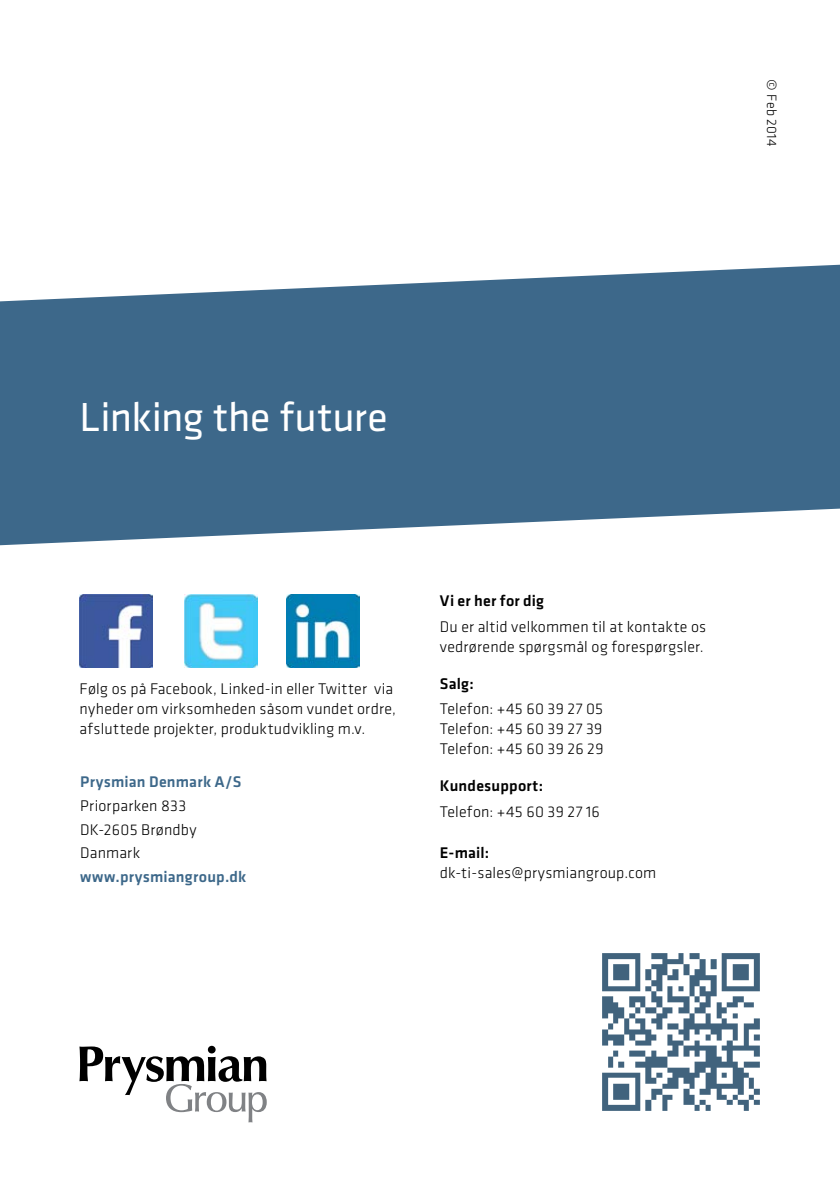
<style>
.page{position:relative;width:840px;height:1191px;background:#fff}
.page>*{position:absolute;margin:0;border:0;box-sizing:border-box;transform-origin:0 0}
.t1{font:42px "Klavika";letter-spacing:-.005em;color:#fff}
.t2{font:300 16px/20px "Klavika";letter-spacing:.01em;color:#000}
.t3{font:500 16px "Klavika";letter-spacing:.015em;color:#3d688a}
.t4{font:500 16px "Klavika";letter-spacing:.015em;color:#000}
.t5{font:300 14px "Klavika";letter-spacing:.03em;color:#000}
</style>
<div class="page">
<svg style="left:0;top:265px;width:839px;height:280px;fill:#3d688a"></svg>
<svg style="left:79px;top:1045px;width:187px;height:77px"></svg>
<img style="left:286px;top:594px;width:74px;height:73px">
<img style="left:184px;top:594px;width:74px;height:73px">
<img style="left:79px;top:594px;width:74px;height:73px">
<img style="left:602px;top:953px;width:158px;height:158px">
<p class="t5" style="left:779px;top:79px;width:69px;rotate:90deg">© Feb 2014</p>
<h1 class="t1" style="left:79px;top:390px;width:309px">Linking the future</h1>
<p class="t2" style="left:79px;top:678px;width:318px">Følg os på Facebook, Linked-in eller Twitter via nyheder om virksomheden såsom vundet ordre, afsluttede projekter, produktudvikling m.v.</p>
<p class="t3" style="left:80px;top:771px;width:163px">Prysmian Denmark A/S</p>
<p class="t2" style="left:80px;top:793px;width:118px;line-height:23.6px">Priorparken 833<br>DK-2605 Brøndby<br>Danmark</p>
<p class="t3" style="left:80px;top:866px;width:168px">www.prysmiangroup.dk</p>
<p class="t4" style="left:439px;top:590px;width:106px">Vi er her for dig</p>
<p class="t2" style="left:439px;top:616px;width:268px">Du er altid velkommen til at kontakte os vedrørende spørgsmål og forespørgsler.</p>
<p class="t4" style="left:439px;top:672px;width:36px">Salg:</p>
<p class="t2" style="left:439px;top:699px;width:165px;text-align:justify">Telefon: +45 60 39 27 05<br>Telefon: +45 60 39 27 39<br>Telefon: +45 60 39 26 29</p>
<p class="t4" style="left:439px;top:775px;width:105px">Kundesupport:</p>
<p class="t2" style="left:439px;top:802px;width:161px">Telefon: +45 60 39 27 16</p>
<p class="t4" style="left:439px;top:841px;width:51px">E-mail:</p>
<p class="t2" style="left:439px;top:862px;width:218px">dk-ti-sales@prysmiangroup.com</p>
</div>
